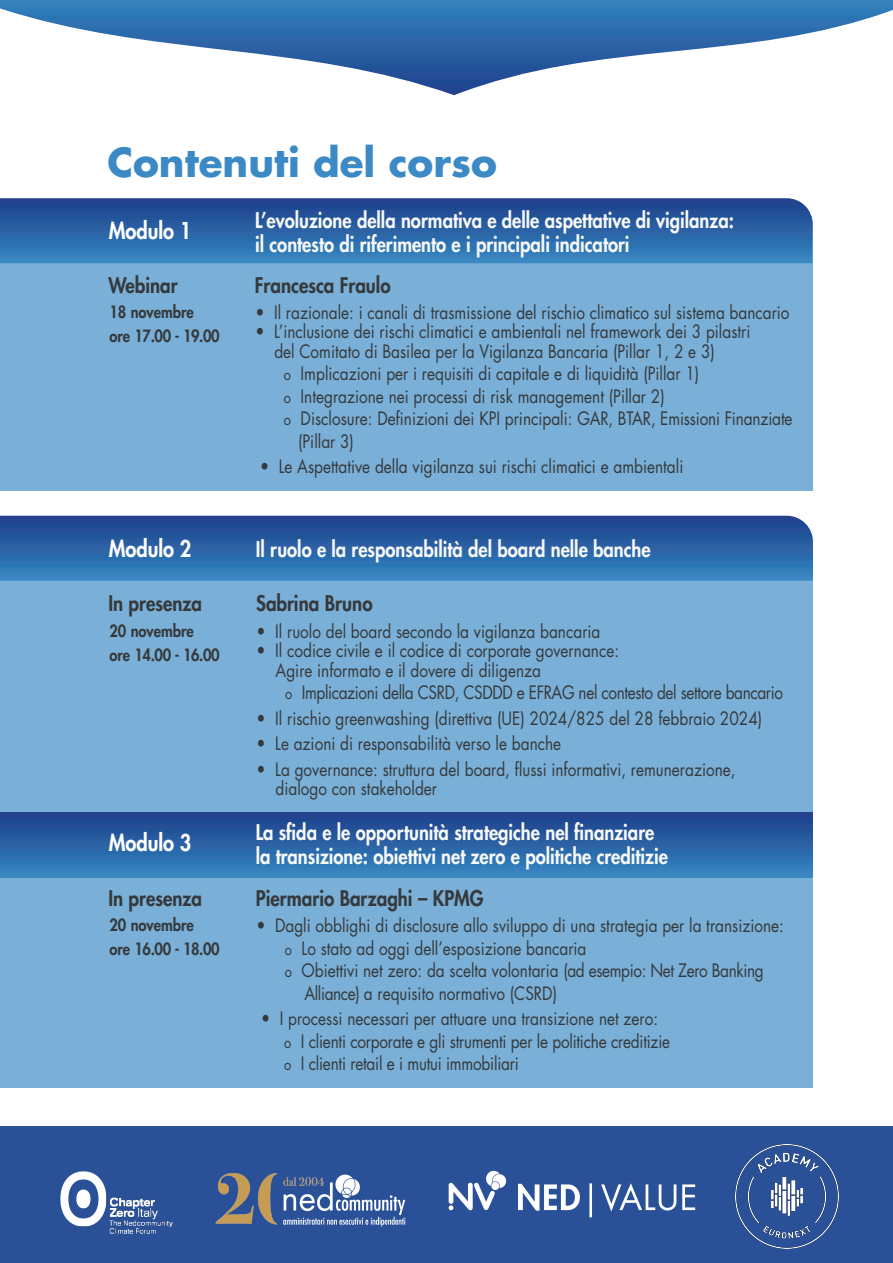
<style>
.page{position:relative;width:893px;height:1263px;background:#fff}
.page>*{position:absolute;margin:0;border:0;box-sizing:border-box;transform-origin:0 0}
.t1{font:700 39px "Futura Std";color:#3c8ac5}
.t2{font:800 22.5px "Futura Std";color:#fff;scale:.89 1}
.t3{font:800 21px/24px "Futura Std";color:#f7f8f7;scale:.87 1}
.t4{font:800 21px "Futura Std";color:#35393b;scale:.89 1}
.t5{font:18px/19.5px "Futura Std";color:#35393b;scale:.86 1}
.t6{font:18px "Futura Std";letter-spacing:-.025em;color:#35393b;scale:.86 1}
.t7{font:800 16.5px/24px "Futura Std";color:#35393b;scale:.89 1}
.s1{font-size:15px}
</style>
<div class="page">
<svg style="left:0;top:0;width:893px;height:95px"></svg>
<div style="left:0;top:579px;width:813px;height:239px;background:#7aafd7"></div>
<div style="left:0;top:876px;width:813px;height:212px;background:#7aafd7"></div>
<svg style="left:0;top:198px;width:813px;height:65px;background:#2b64a6"></svg>
<svg style="left:0;top:516px;width:813px;height:65px;background:#2b64a6"></svg>
<div style="left:0;top:812px;width:813px;height:65px;background:linear-gradient(to bottom,#1e3e8a,#3787c2)"></div>
<div style="left:0;top:263px;width:813px;height:228px;background:#7aafd7"></div>
<div style="left:0;top:1127px;width:893px;height:136px;background:#2a5098"></div>
<img style="left:215px;top:1173px;width:191px;height:54px">
<img style="left:60px;top:1171px;width:113px;height:63px">
<img style="left:448px;top:1170px;width:248px;height:48px">
<img style="left:735px;top:1145px;width:104px;height:103px">
<h1 class="t1" style="left:107px;top:136px;width:391px">Contenuti del corso</h1>
<p class="t3" style="left:255px;top:209px;width:552px">L’evoluzione della normativa e delle aspettative di vigilanza: il contesto di riferimento e i principali indicatori</p>
<p class="t2" style="left:109px;top:217px;width:95px">Modulo 1</p>
<p class="t4" style="left:108px;top:272px;width:79px">Webinar</p>
<p class="t4" style="left:255px;top:272px;width:154px">Francesca Fraulo</p>
<p class="t7" style="left:109px;top:300px;width:125px">18 novembre<br>ore 17.00 - 19.00</p>
<p class="t5" style="left:255px;top:303px;width:623px">• Il razionale: i canali di trasmissione del rischio climatico sul sistema bancario</p>
<p class="t5" style="left:274px;top:322px;width:555px;text-indent:-19px">• L’inclusione dei rischi climatici e ambientali nel framework dei 3 pilastri del Comitato di Basilea per la Vigilanza Bancaria (Pillar 1, 2 e 3)</p>
<p class="t5" style="left:284px;top:364px;width:484px"><span class="s1">o</span> Implicazioni per i requisiti di capitale e di liquidità (Pillar 1)</p>
<p class="t5" style="left:284px;top:387px;width:444px"><span class="s1">o</span> Integrazione nei processi di risk management (Pillar 2)</p>
<p class="t5" style="left:284px;top:409px;width:593px"><span class="s1">o</span> Disclosure: Definizioni dei KPI principali: GAR, BTAR, Emissioni Finanziate</p>
<p class="t5" style="left:298px;top:432px;width:67px">(Pillar 3)</p>
<p class="t5" style="left:260px;top:457px;width:494px">• Le Aspettative della vigilanza sui rischi climatici e ambientali</p>
<p class="t2" style="left:109px;top:534px;width:95px">Modulo 2</p>
<p class="t3" style="left:256px;top:537px;width:455px">Il ruolo e la responsabilità del board nelle banche</p>
<p class="t4" style="left:108px;top:590px;width:107px">In presenza</p>
<p class="t4" style="left:256px;top:590px;width:132px">Sabrina Bruno</p>
<p class="t7" style="left:109px;top:618px;width:125px">20 novembre<br>ore 14.00 - 16.00</p>
<p class="t5" style="left:257px;top:621px;width:401px">• Il ruolo del board secondo la vigilanza bancaria</p>
<p class="t5" style="left:276px;top:641px;width:401px;text-indent:-19px">• Il codice civile e il codice di corporate governance:<br>Agire informato e il dovere di diligenza</p>
<p class="t6" style="left:285px;top:681px;width:580px"><span class="s1">o</span> Implicazioni della CSRD, CSDDD e EFRAG nel contesto del settore bancario</p>
<p class="t5" style="left:257px;top:708px;width:589px">• Il rischio greenwashing (direttiva (UE) 2024/825 del 28 febbraio 2024)</p>
<p class="t5" style="left:257px;top:734px;width:356px">• Le azioni di responsabilità verso le banche</p>
<p class="t5" style="left:276px;top:759px;width:536px;text-indent:-19px">• La governance: struttura del board, flussi informativi, remunerazione, dialogo con stakeholder</p>
<p class="t2" style="left:109px;top:829px;width:95px">Modulo 3</p>
<p class="t3" style="left:256px;top:821px;width:475px">La sfida e le opportunità strategiche nel finanziare la transizione: obiettivi net zero e politiche creditizie</p>
<p class="t4" style="left:108px;top:885px;width:107px">In presenza</p>
<p class="t4" style="left:256px;top:885px;width:257px">Piermario Barzaghi – KPMG</p>
<p class="t7" style="left:109px;top:913px;width:125px">20 novembre<br>ore 16.00 - 18.00</p>
<p class="t5" style="left:256px;top:916px;width:615px">• Dagli obblighi di disclosure allo sviluppo di una strategia per la transizione:</p>
<p class="t5" style="left:285px;top:939px;width:352px"><span class="s1">o</span> Lo stato ad oggi dell’esposizione bancaria</p>
<p class="t5" style="left:285px;top:961px;width:558px"><span class="s1">o</span> Obiettivi net zero: da scelta volontaria (ad esempio: Net Zero Banking</p>
<p class="t5" style="left:304px;top:984px;width:295px">Alliance) a requisito normativo (CSRD)</p>
<p class="t5" style="left:284px;top:1008px;width:450px;line-height:22.5px;text-indent:-23px">• I processi necessari per attuare una transizione net zero:<br><span class="s1">o</span> I clienti corporate e gli strumenti per le politiche creditizie <span class="s1">o</span> I clienti retail e i mutui immobiliari</p>
</div>
